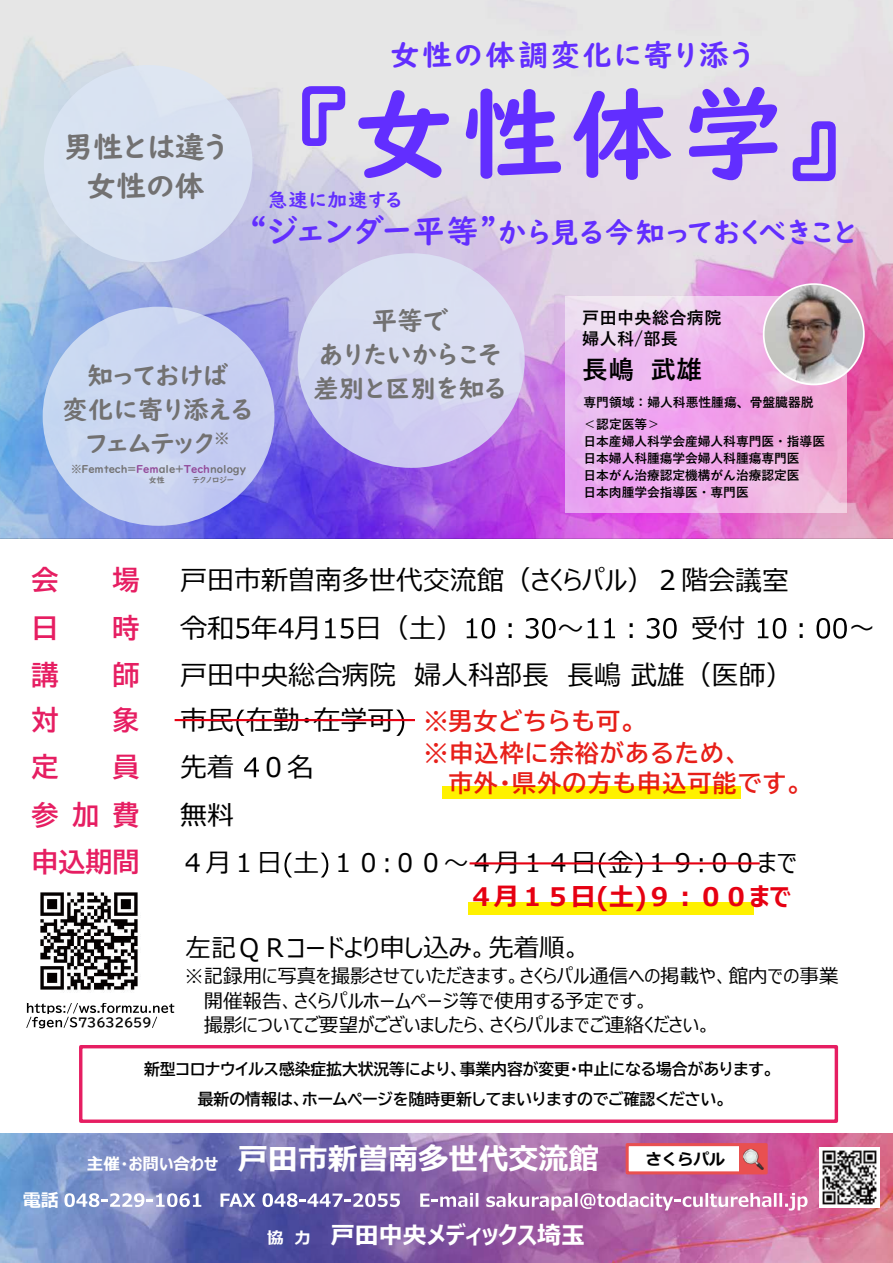
<style>
.page{position:relative;width:893px;height:1263px;background:#fff}
.page>*{position:absolute;margin:0;border:0;box-sizing:border-box;transform-origin:0 0}
.t1{font:102px "UD Digi Kyokasho NK B";color:#622eff}
.t2{font:700 30px "Meiryo UI";color:#fff}
.t3{font:29.7px "UD Digi Kyokasho NK B";letter-spacing:.06em;color:#622eff}
.t4{font:29.7px/38.2px "UD Digi Kyokasho NK B";color:#727171;text-align:center}
.t5{font:28.65px "UD Digi Kyokasho NK B";letter-spacing:.01em;color:#622eff}
.t6{font:27px "Meiryo UI";color:#000}
.t7{font:27px "BIZ UD Gothic Bold";color:#e61e62}
.t8{font:25.5px "Meiryo UI";color:#000}
.t9{font:25.5px/34px "UD Digi Kyokasho NK B";color:#727171;text-align:center}
.t10{font:700 25.5px "Meiryo UI";color:#e60012}
.t11{font:700 25.5px "Yu Gothic";color:#000}
.t12{font:24px "BIZ UDP Gothic Bold";letter-spacing:.05em;color:#e71f19}
.t13{font:700 24px "Meiryo UI";color:#fff}
.t14{font:19.5px/24.5px "Meiryo UI";color:#000}
.t15{font:19.2px "UD Digi Kyokasho NK B";letter-spacing:.05em;color:#622eff}
.t16{font:700 18px "Meiryo UI";color:#fff}
.t17{font:700 16.95px/21.3px "Yu Gothic";letter-spacing:.025em;color:#000}
.t18{font:15.9px/30px "BIZ UDP Gothic Bold";color:#000;text-align:center}
.t19{font:700 15.9px "Meiryo";color:#000}
.t20{font:700 12.75px/17px "Yu Gothic";color:#000}
.t21{font:12.15px "BIZ UDP Gothic Bold";color:#000}
.t22{font:10.65px "UD Digi Kyokasho NK B";letter-spacing:-.005em;color:#727171}
.t23{font:7.95px "UD Digi Kyokasho NK B";letter-spacing:-.005em;color:#727171}
.s1{font-size:31.95px}
.s2{color:#924898}
.s3{font-family:"BIZ UD Gothic"}
.s4{font-family:"Meiryo UI";font-size:27px;color:#000}
.s5{font-size:16.5px}
</style>
<div class="page">
<img style="left:1px;top:0;width:892px;height:538px">
<img style="left:0;top:1133px;width:893px;height:130px">
<svg style="left:236px;top:618px;width:13px;height:21px"></svg>
<svg style="left:279px;top:618px;width:15px;height:20px"></svg>
<svg style="left:325px;top:618px;width:28px;height:21px"></svg>
<svg style="left:467px;top:618px;width:28px;height:21px"></svg>
<svg style="left:526px;top:618px;width:30px;height:21px"></svg>
<svg style="left:588px;top:618px;width:27px;height:20px"></svg>
<svg style="left:647px;top:618px;width:30px;height:21px"></svg>
<svg style="left:758px;top:618px;width:28px;height:21px"></svg>
<svg style="left:816px;top:618px;width:31px;height:21px"></svg>
<svg style="left:236px;top:710px;width:8px;height:26px"></svg>
<svg style="left:396px;top:710px;width:8px;height:26px"></svg>
<svg style="left:244px;top:757px;width:15px;height:20px"></svg>
<svg style="left:284px;top:853px;width:8px;height:24px"></svg>
<svg style="left:321px;top:853px;width:7px;height:24px"></svg>
<svg style="left:385px;top:858px;width:3px;height:4px"></svg>
<svg style="left:599px;top:853px;width:7px;height:24px"></svg>
<svg style="left:635px;top:853px;width:7px;height:24px"></svg>
<div style="left:79px;top:1045px;width:759px;height:78px;background:#fff;border:3px solid #e61e62"></div>
<svg style="left:64px;top:1193px;width:137px;height:14px"></svg>
<svg style="left:220px;top:1193px;width:35px;height:14px"></svg>
<svg style="left:262px;top:1193px;width:138px;height:14px"></svg>
<svg style="left:420px;top:1193px;width:58px;height:14px"></svg>
<svg style="left:486px;top:1193px;width:321px;height:17px"></svg>
<div style="left:627px;top:1146px;width:116px;height:27px;background:#fff"></div>
<img style="left:819px;top:1147px;width:61px;height:61px">
<div style="left:625px;top:1143px;width:143px;height:31px;border:3px solid #e95050"></div>
<div style="left:740px;top:1146px;width:26px;height:28px;background:#e95050"></div>
<img style="left:744px;top:1149px;width:19px;height:20px">
<svg style="left:26px;top:1002px;width:148px;height:26px"></svg>
<img style="left:40px;top:892px;width:98px;height:98px">
<div style="left:298px;top:253px;width:227px;height:215px;background:linear-gradient(to bottom,#dde5f1,#ccc8f1);border-radius:50%"></div>
<div style="left:43px;top:307px;width:231px;height:219px;background:#c9d4f1;border-radius:50%"></div>
<div style="left:44px;top:65px;width:208px;height:197px;background:#dce6f5;border-radius:50%"></div>
<svg style="left:565px;top:296px;width:282px;height:216px;background:#eeb3e9"></svg>
<svg style="left:763px;top:283px;width:102px;height:102px"></svg>
<img style="left:764px;top:285px;width:99px;height:98px;border-radius:49px">
<hr style="left:175px;top:719px;width:240px;height:2px;background:#e60012">
<div style="left:442px;top:787px;width:298px;height:12px;background:#fff100"></div>
<div style="left:468px;top:902px;width:286px;height:12px;background:#fff100"></div>
<hr style="left:469px;top:862px;width:291px;height:2px;background:#e60012">
<h3 class="t4" style="left:64px;top:128px;width:165px">男性とは違う女性の体</h3>
<h3 class="t3" style="left:390px;top:37px;width:365px">女性の体調変化に寄り添う</h3>
<h1 class="t1" style="left:282px;top:74px;width:575px">『女性体学』</h1>
<p class="t15" style="left:268px;top:188px;width:136px">急速に加速する</p>
<h3 class="t5" style="left:247px;top:215px;width:611px"><span class="s1">“ジェンダー平等”</span>から見る今知っておくべきこと</h3>
<h3 class="t9" style="left:63px;top:358px;width:192px">知っておけば<br>変化に寄り添えるフェムテック<sup>※</sup></h3>
<p class="t22" style="left:71px;top:463px;width:176px">※Femtech＝<span class="s2">Fem</span>ale+<span class="s2">Tech</span>nology</p>
<p class="t23" style="left:149px;top:475px;width:17px">女性</p>
<p class="t23" style="left:192px;top:475px;width:43px">テクノロジー</p>
<h3 class="t9" style="left:314px;top:303px;width:194px">平等で<br>ありたいからこそ差別と区別を知る</h3>
<p class="t17" style="left:582px;top:307px;width:141px">戸田中央総合病院婦人科/部長</p>
<h3 class="t11" style="left:582px;top:356px;width:121px">長嶋 武雄</h3>
<p class="t20" style="left:583px;top:392px;width:232px;line-height:21.3px">専門領域：婦人科悪性腫瘍、骨盤臓器脱＜認定医等＞</p>
<p class="t20" style="left:583px;top:433px;width:243px">日本産婦人科学会産婦人科専門医・指導医日本婦人科腫瘍学会婦人科腫瘍専門医<br>日本がん治療認定機構がん治療認定医<br>日本肉腫学会指導医・専門医</p>
<h3 class="t7" style="left:32px;top:566px;width:28px">会</h3>
<h3 class="t7" style="left:113px;top:566px;width:28px">場</h3>
<h3 class="t6" style="left:180px;top:561px;width:610px">戸田市新曽南多世代交流館（さくらパル）２階会議室</h3>
<h3 class="t7" style="left:32px;top:614px;width:28px">日</h3>
<h3 class="t7" style="left:113px;top:614px;width:28px">時</h3>
<h3 class="t6" style="left:180px;top:610px;width:466px">令和年月 日（土） ︓ ～ ︓</h3>
<h3 class="t6" style="left:691px;top:610px;width:55px">受付</h3>
<h3 class="t6" style="left:788px;top:610px;width:89px">︓ <span class="s3">～</span></h3>
<h3 class="t7" style="left:32px;top:661px;width:29px">講</h3>
<h3 class="t7" style="left:113px;top:661px;width:29px">師</h3>
<h3 class="t6" style="left:180px;top:656px;width:614px">戸田中央総合病院 婦人科部長 長嶋武雄（医師）</h3>
<h3 class="t7" style="left:32px;top:707px;width:28px">対</h3>
<h3 class="t7" style="left:113px;top:707px;width:28px">象</h3>
<p class="t12" style="left:180px;top:709px;width:457px"><span class="s4">市民在勤・在学可</span> ※男女どちらも可。</p>
<p class="t12" style="left:424px;top:741px;width:317px">※申込枠に余裕があるため、</p>
<p class="t12" style="left:449px;top:770px;width:354px">市外・県外の方も申込可能です。</p>
<h3 class="t7" style="left:32px;top:753px;width:28px">定</h3>
<h3 class="t7" style="left:113px;top:753px;width:28px">員</h3>
<h3 class="t6" style="left:180px;top:749px;width:135px">先着 ０名</h3>
<h3 class="t7" style="left:32px;top:801px;width:109px">参加費</h3>
<h3 class="t6" style="left:180px;top:796px;width:55px">無料</h3>
<h3 class="t7" style="left:32px;top:848px;width:109px">申込期間</h3>
<h3 class="t8" style="left:180px;top:845px;width:619px">４月１日土１０００～４月１４日金１９００まで</h3>
<h3 class="t10" style="left:468px;top:879px;width:325px">４月１５日(土)９︓００まで</h3>
<p class="t21" style="left:78px;top:1016px;width:75px">７３６３２659</p>
<h3 class="t8" style="left:186px;top:930px;width:398px">左記ＱＲコードより申し込み。先着順。</h3>
<p class="t14" style="left:204px;top:965px;width:636px;text-indent:-19px">※記録用に写真を撮影させていただきます。さくらパル通信への掲載や、館内での事業開催報告、さくらパルホームページ等で使用する予定です。<br>撮影についてご要望がございましたら、さくらパルまでご連絡ください。</p>
<p class="t16" style="left:23px;top:1187px;width:37px">電話</p>
<p class="t18" style="left:144px;top:1054px;width:631px">新型コロナウイルス感染症拡大状況等により、事業内容が変更・中止になる場合があります。最新の情報は、ホームページを随時更新してまいりますのでご確認ください。</p>
<h2 class="t2" style="left:87px;top:1138px;width:513px"><span class="s5">主催・お問い合わせ</span> 戸田市新曽南多世代交流館</h2>
<p class="t19" style="left:646px;top:1148px;width:81px">さくらパル</p>
<p class="t13" style="left:267px;top:1219px;width:319px"><span class="s5">協 力</span> 戸田中央メディックス埼玉</p>
</div>
